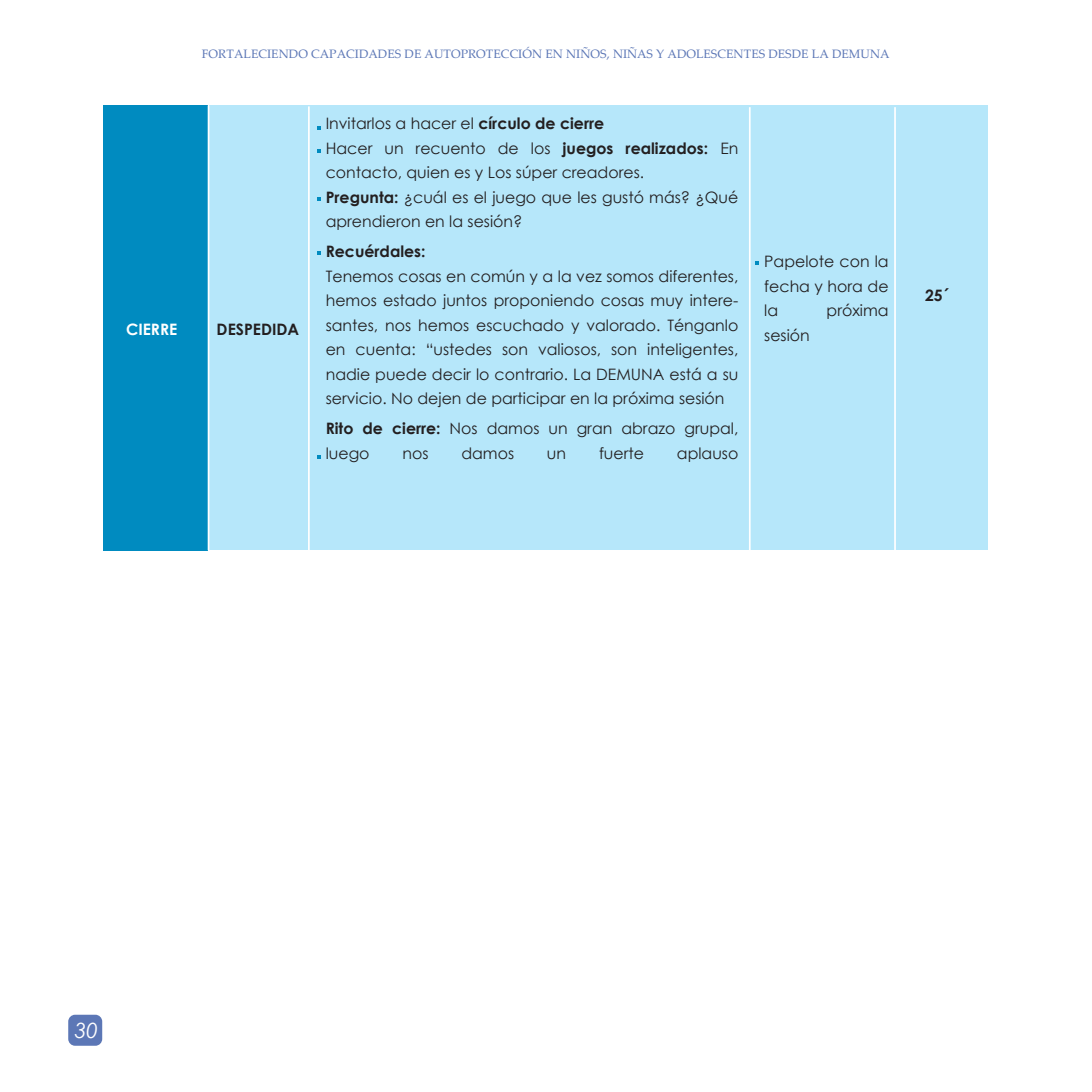
<style>
.page{position:relative;width:1092px;height:1092px;background:#fff}
.page>*{position:absolute;margin:0;border:0;box-sizing:border-box;transform-origin:0 0}
.t1{font:italic 21px "Century Gothic";color:#fff}
.t2{font:15.75px/24.5px "Century Gothic";color:#231f20}
.t3{font:700 15.75px "Century Gothic";color:#231f20}
.t4{font:700 15.75px "Century Gothic";color:#fff}
.t5{font:12.25px "Palatino Linotype";color:#5c77b6}
.s1{font-weight:700}
</style>
<div class="page">
<div style="left:103px;top:105px;width:105px;height:445px;background:#008bc0"></div>
<div style="left:209px;top:105px;width:778px;height:445px;background:#b6e7fa"></div>
<hr style="left:308px;top:106px;width:2px;height:444px;background:#fff">
<hr style="left:748px;top:107px;width:2px;height:444px;background:#fff">
<hr style="left:894px;top:107px;width:1px;height:444px;background:#fff">
<svg style="left:317px;top:455px;width:3px;height:4px"></svg>
<svg style="left:317px;top:251px;width:3px;height:4px"></svg>
<svg style="left:317px;top:126px;width:3px;height:4px"></svg>
<svg style="left:755px;top:261px;width:3px;height:4px"></svg>
<div style="left:68px;top:1014px;width:34px;height:31px;background:#5c77b6;border-radius:7px"></div>
<p class="t5" style="left:202px;top:45px;width:689px">FORTALECIENDO CAPACIDADES DE AUTOPROTECCIÓN EN NIÑOS, NIÑAS Y ADOLESCENTES DESDE LA DEMUNA</p>
<p class="t4" style="left:126px;top:317px;width:53px">CIERRE</p>
<p class="t3" style="left:217px;top:317px;width:84px">DESPEDIDA</p>
<p class="t2" style="left:326px;top:111px;width:414px">Invitarlos a hacer el <span class="s1">círculo de cierre<br></span>Hacer un recuento de los <span class="s1">juegos realizados:</span> En contacto, quien es y Los súper creadores.<br><span class="s1">Pregunta:</span> ¿cuál es el juego que les gustó más? ¿Qué aprendieron en la sesión?</p>
<p class="t3" style="left:326px;top:239px;width:101px">Recuérdales:</p>
<p class="t2" style="left:326px;top:263px;width:414px;text-align:justify">Tenemos cosas en común y a la vez somos diferentes, hemos estado juntos proponiendo cosas muy intere&shy;santes, nos hemos escuchado y valorado. Ténganlo en cuenta: “ustedes son valiosos, son inteligentes, nadie puede decir lo contrario. La DEMUNA está a su servicio. No dejen de participar en la próxima sesión</p>
<p class="t2" style="left:326px;top:416px;width:414px"><span class="s1">Rito de cierre:</span> Nos damos un gran abrazo grupal, luego</p>
<p class="t2" style="left:402px;top:440px;width:28px">nos</p>
<p class="t2" style="left:461px;top:440px;width:54px">damos</p>
<p class="t2" style="left:547px;top:440px;width:21px">un</p>
<p class="t2" style="left:599px;top:440px;width:47px">fuerte</p>
<p class="t2" style="left:677px;top:440px;width:63px">aplauso</p>
<p class="t2" style="left:764px;top:249px;width:126px;text-align:justify">Papelote con la fecha y hora de la</p>
<p class="t2" style="left:826px;top:298px;width:64px">próxima</p>
<p class="t2" style="left:764px;top:322px;width:47px">sesión</p>
<p class="t3" style="left:925px;top:283px;width:26px">25´</p>
<h1 class="t1" style="left:75px;top:1015px;width:25px">30</h1>
</div>
